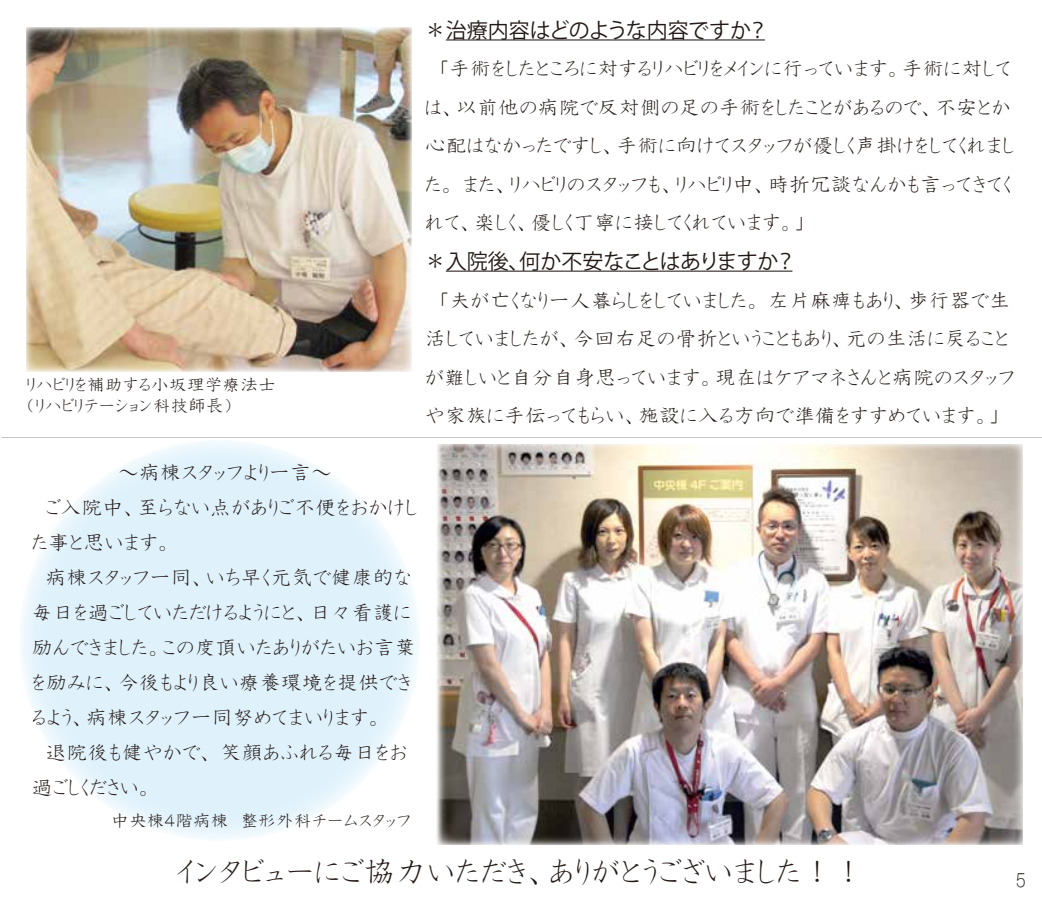
<style>
.page{position:relative;width:1042px;height:904px;background:#fff}
.page>*{position:absolute;margin:0;border:0;box-sizing:border-box;transform-origin:0 0}
.t1{font:31.5px "HGP Kyokashotai";color:#221815}
.t2{font:21px/35px "HGP Kyokashotai";color:#221815}
.t3{font:21px "Koz Go Pro";letter-spacing:-.01em;color:#221815}
.t4{font:17.85px/21.3px "HGP Kyokashotai";color:#221815}
</style>
<div class="page">
<img style="left:26px;top:28px;width:385px;height:343px">
<hr style="left:446px;top:39px;width:319px;height:1px;background:#221815">
<hr style="left:446px;top:270px;width:346px;height:1px;background:#221815">
<div style="left:19px;top:440px;width:401px;height:400px;background:#dff2fc;border-radius:50%"></div>
<img style="left:437px;top:444px;width:585px;height:400px">
<p class="t4" style="left:26px;top:373px;width:251px">リハビリを補助する小坂理学療法士（リハビリテーション科技師長）</p>
<p class="t3" style="left:425px;top:17px;width:345px">＊治療内容はどのような内容ですか？</p>
<p class="t2" style="left:425px;top:49px;width:591px;line-height:38.5px">　「手術をしたところに対するリハビリをメインに行っています。手術に対しては、以前他の病院で反対側の足の手術をしたことがあるので、不安とか心配はなかったですし、手術に向けてスタッフが優しく声掛けをしてくれました。 また、リハビリのスタッフも、リハビリ中、時折冗談なんかも言ってきてくれて、楽しく、優しく丁寧に接してくれています。」</p>
<p class="t3" style="left:425px;top:248px;width:373px">＊入院後、何か不安なことはありますか？</p>
<p class="t2" style="left:425px;top:280px;width:592px;line-height:38.5px">　「夫が亡くなり一人暮らしをしていました。 左片麻痺もあり、歩行器で生活していましたが、今回右足の骨折ということもあり、元の生活に戻ることが難しいと自分自身思っています。現在はケアマネさんと病院のスタッフや家族に手伝ってもらい、施設に入る方向で準備をすすめています。」</p>
<p class="t2" style="left:31px;top:454px;width:388px;text-indent:87px">～病棟スタッフより一言～<br>　ご入院中、至らない点がありご不便をおかけした事と思います。<br>　病棟スタッフ一同、いち早く元気で健康的な毎日を過ごしていただけるようにと、日々看護に励んできました。この度頂いたありがたいお言葉を励みに、今後もより良い療養環境を提供できるよう、病棟スタッフ一同努めてまいります。<br>　退院後も健やかで、 笑顔あふれる毎日をお過ごしください。</p>
<p class="t4" style="left:111px;top:810px;width:301px">中央棟４階病棟　整形外科チームスタッフ</p>
<h1 class="t1" style="left:177px;top:855px;width:688px">インタビューにご協力いただき、ありがとうございました！！</h1>
<p class="t2" style="left:1015px;top:862px;width:11px">5</p>
</div>
